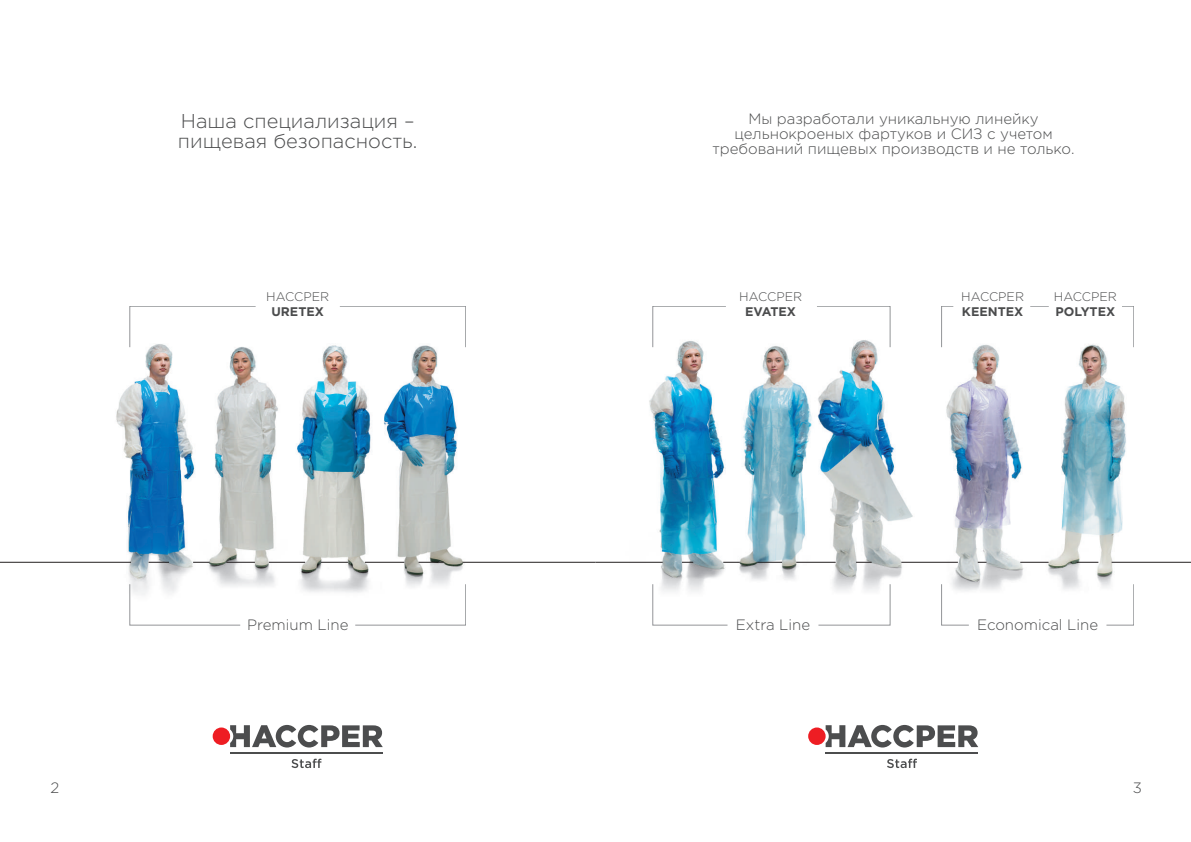
<style>
.page{position:relative;width:1191px;height:842px;background:#fff}
.page>*{position:absolute;margin:0;border:0;box-sizing:border-box;transform-origin:0 0}
.t1{font:300 20px/20px "Gotham Pro";color:#4b4c4d}
.t2{font:300 15px/15px "Gotham Pro";color:#4b4c4d;text-align:center}
.t3{font:300 12.5px "Gotham Pro";color:#4b4c4d}
.t4{font:700 12.5px "Gotham Pro";color:#4b4c4d}
</style>
<div class="page">
<img style="left:0;top:343px;width:595px;height:258px">
<img style="left:595px;top:329px;width:596px;height:277px">
<svg style="left:130px;top:306px;width:336px;height:319px"></svg>
<img style="left:652px;top:306px;width:238px;height:319px">
<svg style="left:941px;top:306px;width:193px;height:319px"></svg>
<hr style="left:230px;top:752px;width:153px;height:2px;background:#4c4d4e">
<svg style="left:230px;top:725px;width:153px;height:22px"></svg>
<svg style="left:291px;top:759px;width:30px;height:9px"></svg>
<div style="left:213px;top:727px;width:17px;height:18px;background:#ee1d23;border-radius:50%"></div>
<hr style="left:825px;top:752px;width:153px;height:2px;background:#4c4d4e">
<svg style="left:825px;top:725px;width:153px;height:22px"></svg>
<svg style="left:887px;top:759px;width:30px;height:9px"></svg>
<div style="left:808px;top:727px;width:17px;height:18px;background:#ee1d23;border-radius:50%"></div>
<hr style="left:462px;top:562px;width:133px;height:1px;background:#231f20">
<svg style="left:418px;top:562px;width:26px;height:1px"></svg>
<hr style="left:365px;top:562px;width:39px;height:1px;background:#231f20">
<svg style="left:321px;top:562px;width:27px;height:1px"></svg>
<hr style="left:269px;top:562px;width:36px;height:1px;background:#231f20">
<svg style="left:226px;top:562px;width:29px;height:1px"></svg>
<svg style="left:193px;top:562px;width:16px;height:1px"></svg>
<svg style="left:149px;top:562px;width:20px;height:1px"></svg>
<hr style="left:595px;top:562px;width:67px;height:1px;background:#231f20">
<svg style="left:723px;top:562px;width:17px;height:1px"></svg>
<svg style="left:757px;top:562px;width:25px;height:1px"></svg>
<hr style="left:796px;top:562px;width:39px;height:1px;background:#231f20">
<svg style="left:856px;top:562px;width:15px;height:1px"></svg>
<hr style="left:901px;top:562px;width:57px;height:1px;background:#231f20">
<svg style="left:1020px;top:562px;width:28px;height:1px"></svg>
<svg style="left:1076px;top:562px;width:22px;height:1px"></svg>
<hr style="left:0;top:562px;width:131px;height:1px;background:#231f20">
<hr style="left:1111px;top:562px;width:80px;height:1px;background:#231f20">
<h1 class="t1" style="left:178px;top:111px;width:241px">Наша специализация – пищевая безопасность.</h1>
<p class="t2" style="left:712px;top:112px;width:363px">Мы разработали уникальную линейку цельнокроеных фартуков и СИЗ с учетом требований пищевых производств и не только.</p>
<p class="t3" style="left:266px;top:290px;width:64px">HACCPER</p>
<p class="t4" style="left:271px;top:305px;width:54px">URETEX</p>
<p class="t2" style="left:247px;top:618px;width:103px">Premium Line</p>
<p class="t3" style="left:739px;top:290px;width:64px">HACCPER</p>
<p class="t4" style="left:745px;top:305px;width:52px">EVATEX</p>
<p class="t3" style="left:961px;top:290px;width:64px">HACCPER</p>
<p class="t4" style="left:962px;top:305px;width:63px">KEENTEX</p>
<p class="t3" style="left:1054px;top:290px;width:64px">HACCPER</p>
<p class="t4" style="left:1055px;top:305px;width:61px">POLYTEX</p>
<p class="t2" style="left:736px;top:618px;width:76px">Extra Line</p>
<p class="t2" style="left:977px;top:618px;width:123px">Economical Line</p>
<p class="t2" style="left:51px;top:781px;width:10px">2</p>
<p class="t2" style="left:1132px;top:781px;width:11px">3</p>
</div>
